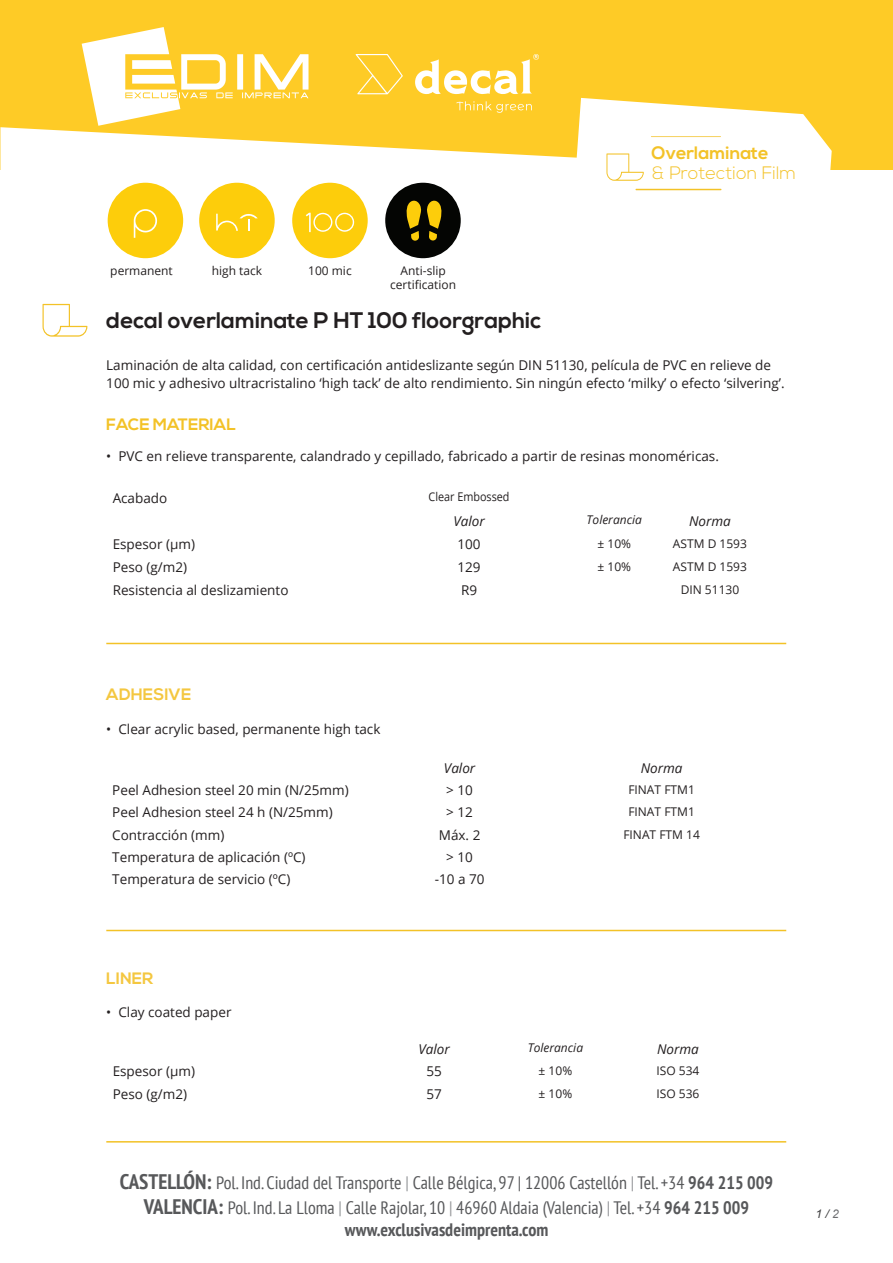
<style>
.page{position:relative;width:893px;height:1263px;background:#fff}
.page>*{position:absolute;margin:0;border:0;box-sizing:border-box;transform-origin:0 0}
.t1{font:700 22.5px "Nexa";color:#231f20}
.t2{font:condensed 18px/25.2px "PT Sans";color:#57585a;text-align:center}
.t3{font:700 condensed 18px "PT Sans";color:#57585a}
.t4{font:300 18px "Nexa";color:#f3c227}
.t5{font:700 18px "Nexa";color:#f3c227}
.t6{font:700 16.5px "Nexa";color:#f4c740}
.t7{font:700 16.5px "Nexa";color:#f3c227}
.t8{font:13.5px/18px "Open Sans";color:#231f20}
.t9{font:italic 13.5px "Open Sans";color:#231f20}
.t10{font:12px/13.5px "Open Sans";color:#231f20;text-align:center}
.t11{font:italic 12px "Open Sans";color:#231f20}
.t12{font:12px "Open Sans";color:#231f20;scale:.9 1}
.t13{font:italic 12px "Arial";color:#3e3e3f}
.s1{font-weight:700;font-size:21px}
.s2{color:#939598}
.s3{font-weight:700}
.s4{color:#6c6d70}
</style>
<div class="page">
<div style="left:0;top:0;width:893px;height:169px;background:#fecb26"></div>
<svg style="left:0;top:127px;width:560px;height:70px;fill:#fff"></svg>
<svg style="left:560px;top:98px;width:272px;height:93px;fill:#fff"></svg>
<hr style="left:635px;top:189px;width:86px;height:1px;background:#f3c227">
<svg style="left:651px;top:136px;width:70px;height:1px"></svg>
<svg style="left:606px;top:153px;width:38px;height:28px"></svg>
<svg style="left:456px;top:101px;width:76px;height:12px"></svg>
<svg style="left:356px;top:54px;width:47px;height:40px"></svg>
<svg style="left:415px;top:54px;width:124px;height:40px"></svg>
<hr style="left:106px;top:643px;width:680px;height:1px;background:#f3c227">
<hr style="left:106px;top:930px;width:680px;height:1px;background:#f3c227">
<hr style="left:106px;top:1141px;width:680px;height:1px;background:#f3c227">
<div style="left:108px;top:183px;width:75px;height:75px;background:#fdcd0b;border-radius:50%"></div>
<svg style="left:134px;top:209px;width:24px;height:29px"></svg>
<div style="left:199px;top:183px;width:76px;height:75px;background:#fdcd0b;border-radius:50%"></div>
<svg style="left:216px;top:213px;width:42px;height:18px"></svg>
<div style="left:292px;top:183px;width:76px;height:75px;background:#fdcd0b;border-radius:50%"></div>
<svg style="left:306px;top:213px;width:48px;height:19px"></svg>
<svg style="left:43px;top:304px;width:44px;height:33px"></svg>
<div style="left:385px;top:183px;width:76px;height:75px;background:#040503;border-radius:50%"></div>
<svg style="left:427px;top:200px;width:15px;height:41px"></svg>
<svg style="left:406px;top:200px;width:15px;height:41px"></svg>
<svg style="left:82px;top:27px;width:226px;height:99px"></svg>
<p class="t10" style="left:110px;top:264px;width:64px">permanent</p>
<p class="t10" style="left:212px;top:264px;width:52px">high tack</p>
<p class="t10" style="left:390px;top:264px;width:67px">Anti-slip certification</p>
<p class="t10" style="left:308px;top:264px;width:45px">100 mic</p>
<h1 class="t1" style="left:106px;top:307px;width:436px">decal overlaminate P HT 100 floorgraphic</h1>
<h2 class="t5" style="left:652px;top:143px;width:119px">Overlaminate</h2>
<h2 class="t4" style="left:652px;top:162px;width:146px">&amp; Protection Film</h2>
<p class="t8" style="left:106px;top:355px;width:680px">Laminación de alta calidad, con certificación antideslizante según DIN 51130, película de PVC en relieve de<br>100 mic y adhesivo ultracristalino ‘high tack’ de alto rendimiento. Sin ningún efecto ‘milky’ o efecto ‘silvering’.</p>
<p class="t7" style="left:106px;top:415px;width:131px">FACE MATERIAL</p>
<p class="t8" style="left:106px;top:447px;width:614px">• PVC en relieve transparente, calandrado y cepillado, fabricado a partir de resinas monoméricas.</p>
<p class="t8" style="left:113px;top:489px;width:56px">Acabado</p>
<p class="t12" style="left:429px;top:489px;width:91px">Clear Embossed</p>
<p class="t9" style="left:453px;top:511px;width:33px">Valor</p>
<p class="t11" style="left:587px;top:512px;width:57px">Tolerancia</p>
<p class="t9" style="left:689px;top:511px;width:43px">Norma</p>
<p class="t8" style="left:113px;top:535px;width:84px">Espesor (µm)</p>
<p class="t8" style="left:457px;top:534px;width:25px">100</p>
<p class="t10" style="left:597px;top:536px;width:35px">± 10%</p>
<p class="t10" style="left:673px;top:536px;width:76px">ASTM D 1593</p>
<p class="t8" style="left:113px;top:558px;width:76px">Peso (g/m2)</p>
<p class="t8" style="left:457px;top:557px;width:25px">129</p>
<p class="t10" style="left:597px;top:559px;width:35px">± 10%</p>
<p class="t10" style="left:673px;top:559px;width:76px">ASTM D 1593</p>
<p class="t8" style="left:113px;top:581px;width:177px">Resistencia al deslizamiento</p>
<p class="t8" style="left:461px;top:581px;width:18px">R9</p>
<p class="t10" style="left:681px;top:582px;width:60px">DIN 51130</p>
<p class="t6" style="left:106px;top:685px;width:87px">ADHESIVE</p>
<p class="t8" style="left:106px;top:720px;width:276px">• Clear acrylic based, permanente high tack</p>
<p class="t9" style="left:444px;top:759px;width:33px">Valor</p>
<p class="t9" style="left:641px;top:759px;width:43px">Norma</p>
<p class="t8" style="left:112px;top:781px;width:238px">Peel Adhesion steel 20 min (N/25mm)</p>
<p class="t8" style="left:446px;top:781px;width:28px">&gt; 10</p>
<p class="t10" style="left:628px;top:782px;width:68px">FINAT FTM1</p>
<p class="t8" style="left:112px;top:803px;width:222px">Peel Adhesion steel 24 h (N/25mm)</p>
<p class="t8" style="left:446px;top:803px;width:28px">&gt; 12</p>
<p class="t10" style="left:628px;top:805px;width:68px">FINAT FTM1</p>
<p class="t8" style="left:112px;top:825px;width:114px">Contracción (mm)</p>
<p class="t8" style="left:439px;top:825px;width:43px">Máx. 2</p>
<p class="t10" style="left:623px;top:827px;width:78px">FINAT FTM 14</p>
<p class="t8" style="left:112px;top:848px;width:195px">Temperatura de aplicación (ºC)</p>
<p class="t8" style="left:446px;top:848px;width:28px">&gt; 10</p>
<p class="t8" style="left:112px;top:870px;width:180px">Temperatura de servicio (ºC)</p>
<p class="t8" style="left:435px;top:870px;width:51px">-10 a 70</p>
<p class="t6" style="left:106px;top:969px;width:49px">LINER</p>
<p class="t8" style="left:106px;top:1002px;width:127px">• Clay coated paper</p>
<p class="t9" style="left:418px;top:1039px;width:33px">Valor</p>
<p class="t11" style="left:528px;top:1040px;width:57px">Tolerancia</p>
<p class="t9" style="left:657px;top:1039px;width:43px">Norma</p>
<p class="t8" style="left:113px;top:1062px;width:84px">Espesor (µm)</p>
<p class="t8" style="left:426px;top:1061px;width:17px">55</p>
<p class="t10" style="left:539px;top:1063px;width:35px">± 10%</p>
<p class="t10" style="left:656px;top:1063px;width:44px">ISO 534</p>
<p class="t8" style="left:113px;top:1085px;width:76px">Peso (g/m2)</p>
<p class="t8" style="left:426px;top:1085px;width:17px">57</p>
<p class="t10" style="left:539px;top:1086px;width:35px">± 10%</p>
<p class="t10" style="left:656px;top:1086px;width:44px">ISO 536</p>
<h2 class="t2" style="left:120px;top:1171px;width:655px"><span class="s1">CASTELLÓN:</span> Pol. Ind. Ciudad del Transporte <span class="s2">|</span> Calle Bélgica, 97 | 12006 Castellón <span class="s2">|</span> Tel. +34 <span class="s3">964 215 009<br></span><span class="s1">VALENCIA:</span> Pol. Ind. La Lloma <span class="s2">|</span> Calle Rajolar, 10 <span class="s2">|</span> 46960 Aldaia (Valencia) <span class="s2">|</span> Tel. +34 <span class="s3">964 215 009</span></h2>
<h2 class="t3" style="left:345px;top:1220px;width:205px">www.exclusivasdeimprenta.com</h2>
<p class="t13" style="left:816px;top:1206px;width:25px">1 / <span class="s4">2</span></p>
</div>
